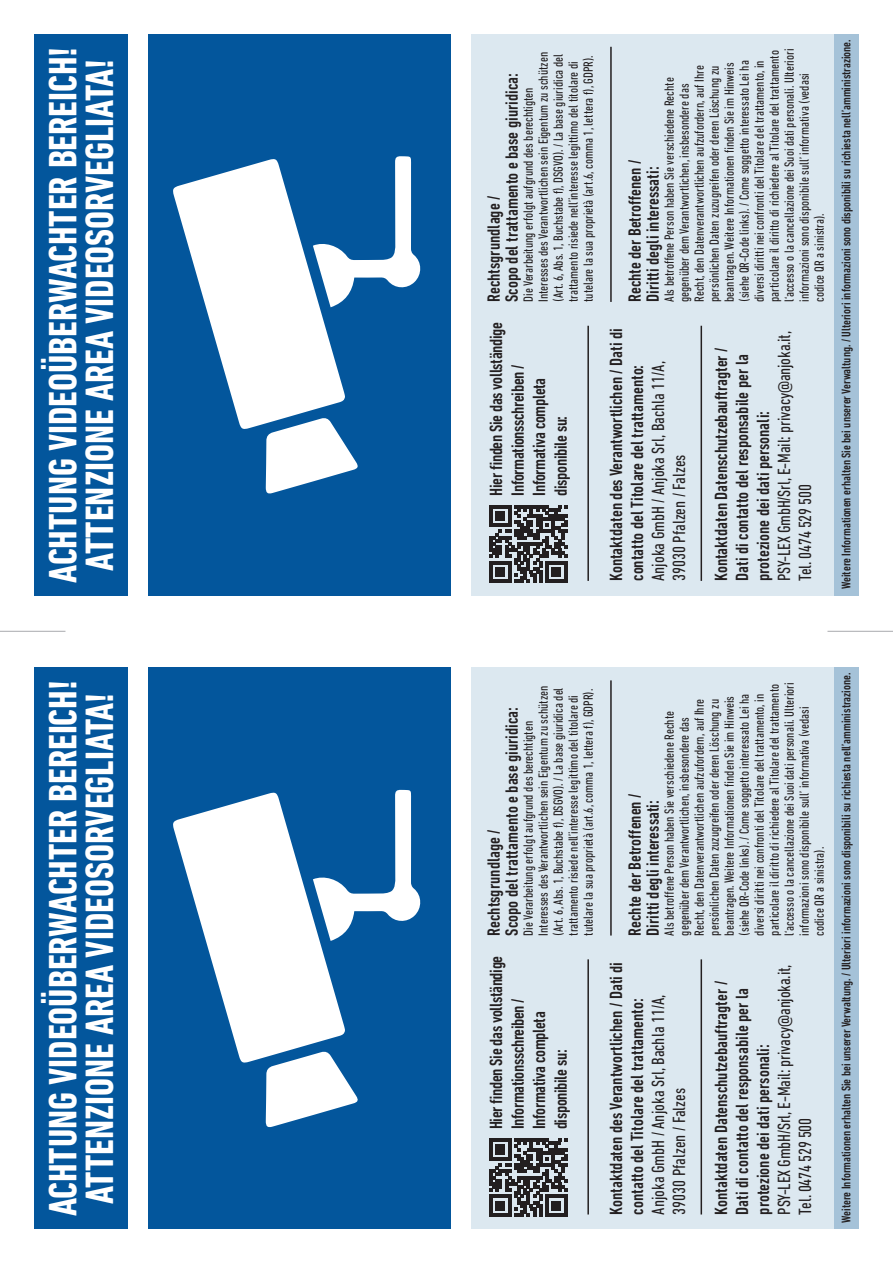
<style>
.page{position:relative;width:893px;height:1263px;background:#fff}
.page>*{position:absolute;margin:0;border:0;box-sizing:border-box;transform-origin:0 0}
.t1{font:700 condensed 40.2px/36.9px "DIN Next LT Pro";color:#fff;text-align:center}
.t2{font:500 condensed 18px/21px "DIN Next LT Pro";color:#231f20}
.t3{font:condensed 18px/21px "DIN Next LT Pro";letter-spacing:-.005em;color:#231f20}
.t4{font:500 condensed 18px/21.6px "DIN Next LT Pro";letter-spacing:-.02em;color:#231f20}
.t5{font:condensed 13.5px/15px "DIN Next LT Pro";color:#231f20}
.t6{font:500 condensed 12.75px "DIN Next LT Pro";color:#231f20}
</style>
<div class="page">
<div style="left:34px;top:34px;width:94px;height:561px;background:#03569c"></div>
<div style="left:148px;top:34px;width:303px;height:561px;background:#03569c"></div>
<svg style="left:173px;top:159px;width:172px;height:270px;fill:#fff"></svg>
<svg style="left:313px;top:156px;width:108px;height:151px"></svg>
<svg style="left:266px;top:417px;width:92px;height:77px"></svg>
<div style="left:472px;top:34px;width:387px;height:561px;background:#dce8f0"></div>
<svg style="left:489px;top:505px;width:78px;height:78px"></svg>
<hr style="left:701px;top:326px;width:1px;height:255px;background:#231f20">
<hr style="left:610px;top:47px;width:2px;height:255px;background:#231f20">
<hr style="left:587px;top:326px;width:2px;height:255px;background:#231f20">
<div style="left:834px;top:34px;width:25px;height:561px;background:#a5c2d8"></div>
<div style="left:34px;top:668px;width:94px;height:561px;background:#03569c"></div>
<div style="left:148px;top:668px;width:303px;height:561px;background:#03569c"></div>
<svg style="left:173px;top:792px;width:172px;height:271px;fill:#fff"></svg>
<svg style="left:313px;top:789px;width:108px;height:152px"></svg>
<svg style="left:266px;top:1051px;width:92px;height:77px"></svg>
<div style="left:472px;top:668px;width:387px;height:561px;background:#dce8f0"></div>
<svg style="left:489px;top:1138px;width:78px;height:78px"></svg>
<hr style="left:701px;top:959px;width:1px;height:255px;background:#231f20">
<hr style="left:610px;top:680px;width:2px;height:255px;background:#231f20">
<hr style="left:587px;top:959px;width:2px;height:255px;background:#231f20">
<div style="left:834px;top:668px;width:25px;height:561px;background:#a5c2d8"></div>
<hr style="left:0;top:631px;width:65px;height:1px;background:#a8a9ad">
<hr style="left:827px;top:631px;width:66px;height:1px;background:#a8a9ad">
<h1 class="t1" style="left:44px;top:583px;width:537px;rotate:-90deg">ACHTUNG VIDEOÜBERWACHTER BEREICH!<br>ATTENZIONE AREA VIDEOSORVEGLIATA!</h1>
<h1 class="t1" style="left:44px;top:1216px;width:537px;rotate:-90deg">ACHTUNG VIDEOÜBERWACHTER BEREICH!<br>ATTENZIONE AREA VIDEOSORVEGLIATA!</h1>
<p class="t5" style="left:521px;top:302px;width:251px;rotate:-90deg">Die Verarbeitung erfolgt aufgrund des berechtigten Interesses des Verantwortlichen sein Eigentum zu schützen (Art. 6, Abs. 1, Buchstabe f), DSGVO). / La base giuridica del trattamento risiede nell’interesse legittimo del titolare di tutelare la sua proprietà (art.6, comma 1, lettera f), GDPR).</p>
<h2 class="t2" style="left:485px;top:302px;width:230px;line-height:18px;rotate:-90deg">Rechtsgrundlage /<br>Scopo del trattamento e base giuridica:</h2>
<p class="t5" style="left:661px;top:302px;width:255px;rotate:-90deg">Als betroffene Person haben Sie verschiedene Rechte gegenüber dem Verantwortlichen, insbesondere das<br>Recht, den Datenverantwortlichen aufzufordern, auf Ihre persönlichen Daten zuzugreifen oder deren Löschung zu beantragen. Weitere Informationen finden Sie im Hinweis (siehe QR-Code links). / Come soggetto interessato Lei ha diversi diritti nei confronti del Titolare del trattamento, in particolare il diritto di richiedere al Titolare del trattamento l‘accesso o la cancellazione dei Suoi dati personali. Ulteriori informazioni sono disponibile sull’ informativa (vedasi codice QR a sinistra).</p>
<h2 class="t2" style="left:626px;top:302px;width:144px;line-height:18px;rotate:-90deg">Rechte der Betroffenen /<br>Diritti degli interessati:</h2>
<h2 class="t4" style="left:485px;top:496px;width:175px;rotate:-90deg">Hier finden Sie das vollständige<br>Informationsschreiben /<br>Informativa completa disponibile su:</h2>
<h2 class="t2" style="left:605px;top:581px;width:254px;rotate:-90deg">Kontaktdaten des Verantwortlichen / Dati di contatto del Titolare del trattamento:</h2>
<h2 class="t3" style="left:647px;top:581px;width:222px;rotate:-90deg">Anjoka GmbH / Anjoka Srl, Bachla 11/A,<br>39030 Pfalzen / Falzes</h2>
<h2 class="t3" style="left:773px;top:581px;width:251px;rotate:-90deg">PSY-LEX GmbH/Srl, E-Mail: privacy@anjoka.it,<br>Tel. 0474 529 500</h2>
<h2 class="t2" style="left:710px;top:581px;width:235px;rotate:-90deg">Kontaktdaten Datenschutzebauftragter /<br>Dati di contatto del responsabile per la protezione dei dati personali:</h2>
<p class="t6" style="left:839px;top:589px;width:551px;rotate:-90deg">Weitere Informationen erhalten Sie bei unserer Verwaltung. / Ulteriori informazioni sono disponibili su richiesta nell’amministrazione.</p>
<p class="t5" style="left:521px;top:935px;width:251px;rotate:-90deg">Die Verarbeitung erfolgt aufgrund des berechtigten Interesses des Verantwortlichen sein Eigentum zu schützen (Art. 6, Abs. 1, Buchstabe f), DSGVO). / La base giuridica del trattamento risiede nell’interesse legittimo del titolare di tutelare la sua proprietà (art.6, comma 1, lettera f), GDPR).</p>
<h2 class="t2" style="left:485px;top:935px;width:230px;line-height:18px;rotate:-90deg">Rechtsgrundlage /<br>Scopo del trattamento e base giuridica:</h2>
<p class="t5" style="left:661px;top:935px;width:255px;rotate:-90deg">Als betroffene Person haben Sie verschiedene Rechte gegenüber dem Verantwortlichen, insbesondere das<br>Recht, den Datenverantwortlichen aufzufordern, auf Ihre persönlichen Daten zuzugreifen oder deren Löschung zu beantragen. Weitere Informationen finden Sie im Hinweis (siehe QR-Code links). / Come soggetto interessato Lei ha diversi diritti nei confronti del Titolare del trattamento, in particolare il diritto di richiedere al Titolare del trattamento l‘accesso o la cancellazione dei Suoi dati personali. Ulteriori informazioni sono disponibile sull’ informativa (vedasi codice QR a sinistra).</p>
<h2 class="t2" style="left:626px;top:935px;width:144px;line-height:18px;rotate:-90deg">Rechte der Betroffenen /<br>Diritti degli interessati:</h2>
<h2 class="t4" style="left:485px;top:1129px;width:175px;rotate:-90deg">Hier finden Sie das vollständige<br>Informationsschreiben /<br>Informativa completa disponibile su:</h2>
<h2 class="t2" style="left:605px;top:1214px;width:254px;rotate:-90deg">Kontaktdaten des Verantwortlichen / Dati di contatto del Titolare del trattamento:</h2>
<h2 class="t3" style="left:647px;top:1214px;width:222px;rotate:-90deg">Anjoka GmbH / Anjoka Srl, Bachla 11/A,<br>39030 Pfalzen / Falzes</h2>
<h2 class="t3" style="left:773px;top:1214px;width:251px;rotate:-90deg">PSY-LEX GmbH/Srl, E-Mail: privacy@anjoka.it,<br>Tel. 0474 529 500</h2>
<h2 class="t2" style="left:710px;top:1214px;width:235px;rotate:-90deg">Kontaktdaten Datenschutzebauftragter /<br>Dati di contatto del responsabile per la protezione dei dati personali:</h2>
<p class="t6" style="left:839px;top:1222px;width:551px;rotate:-90deg">Weitere Informationen erhalten Sie bei unserer Verwaltung. / Ulteriori informazioni sono disponibili su richiesta nell’amministrazione.</p>
</div>
